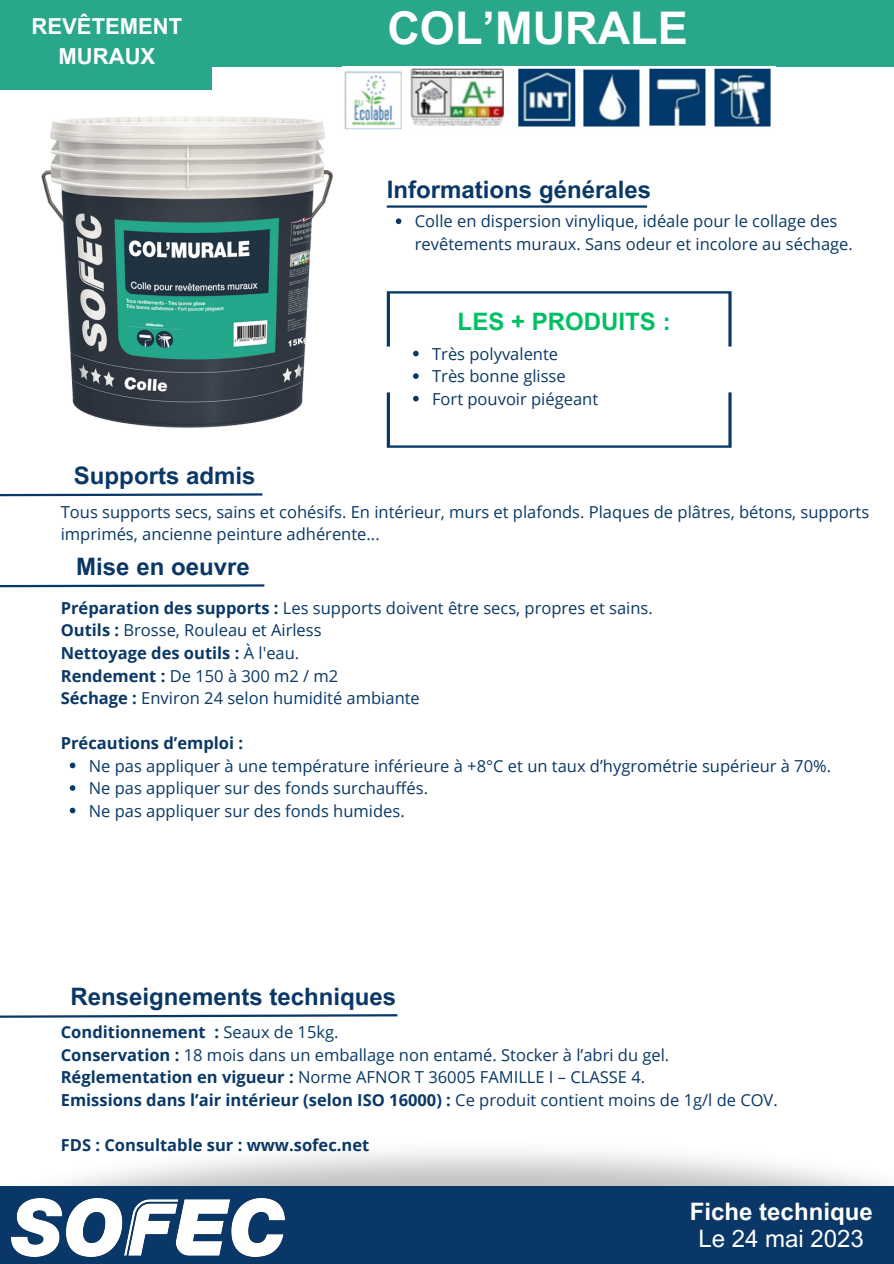
<style>
.page{position:relative;width:894px;height:1264px;background:#fff}
.page>*{position:absolute;margin:0;border:0;box-sizing:border-box;transform-origin:0 0}
.t1{font:700 45px "Arial MT Pro";color:#fff}
.t2{font:700 24px "Arial MT Pro";color:#093868}
.t3{font:700 24px "Arial MT Pro";color:#fff}
.t4{font:700 24px "Arial MT Pro";color:#00bf63}
.t5{font:24px "Arial MT Pro";color:#fff}
.t6{font:700 22.05px/30.3px "Arial MT Pro";color:#fff;text-align:center}
.t7{font:16.5px/22.5px "Open Sans";color:#093868}
.t8{font:700 16.5px "Open Sans";color:#093868}
.s1{font-weight:700}
.s2{font-weight:400}
</style>
<div class="page">
<div style="left:0;top:0;width:211px;height:89px;background:#28a78a"></div>
<div style="left:202px;top:0;width:691px;height:66px;background:#28a78a"></div>
<hr style="left:386px;top:205px;width:261px;height:3px;background:#093868">
<svg style="left:0;top:493px;width:263px;height:4px"></svg>
<svg style="left:0;top:584px;width:265px;height:4px"></svg>
<svg style="left:0;top:1014px;width:398px;height:4px"></svg>
<div style="left:0;top:1186px;width:893px;height:77px;background:#093868"></div>
<img style="left:12px;top:1198px;width:272px;height:57px">
<img style="left:0;top:89px;width:434px;height:339px">
<svg style="left:70px;top:762px;width:5px;height:6px"></svg>
<svg style="left:70px;top:785px;width:5px;height:5px"></svg>
<svg style="left:70px;top:807px;width:5px;height:6px"></svg>
<img style="left:342px;top:68px;width:429px;height:64px">
<svg style="left:395px;top:218px;width:6px;height:6px"></svg>
<svg style="left:386px;top:291px;width:345px;height:65px"></svg>
<svg style="left:413px;top:373px;width:5px;height:6px"></svg>
<svg style="left:386px;top:392px;width:345px;height:56px"></svg>
<p class="t6" style="left:32px;top:14px;width:152px">REVÊTEMENT<br>MURAUX</p>
<p class="t1" style="left:387px;top:11px;width:302px">COL’MURALE</p>
<p class="t2" style="left:386px;top:180px;width:266px">Informations générales</p>
<p class="t7" style="left:415px;top:210px;width:439px">Colle en dispersion vinylique, idéale pour le collage des revêtements muraux. Sans odeur et incolore au séchage.</p>
<p class="t2" style="left:74px;top:467px;width:183px">Supports admis</p>
<p class="t4" style="left:457px;top:312px;width:214px">LES + PRODUITS :</p>
<p class="t7" style="left:432px;top:342px;width:127px">Très polyvalente</p>
<p class="t7" style="left:432px;top:364px;width:135px">Très bonne glisse</p>
<p class="t7" style="left:432px;top:387px;width:167px">Fort pouvoir piégeant</p>
<p class="t7" style="left:61px;top:500px;width:809px">Tous supports secs, sains et cohésifs. En intérieur, murs et plafonds. Plaques de plâtres, bétons, supports imprimés, ancienne peinture adhérente...</p>
<p class="t2" style="left:76px;top:558px;width:175px">Mise en oeuvre</p>
<p class="t7" style="left:61px;top:596px;width:593px"><span class="s1">Préparation des supports :</span> Les supports doivent être secs, propres et sains.</p>
<p class="t7" style="left:61px;top:619px;width:262px"><span class="s1">Outils :</span> Brosse, Rouleau et Airless</p>
<p class="t8" style="left:61px;top:641px;width:240px">Nettoyage des outils : <span class="s2">À l'eau.</span></p>
<p class="t7" style="left:61px;top:664px;width:279px"><span class="s1">Rendement :</span> De 150 à 300 m2 / m2</p>
<p class="t7" style="left:61px;top:686px;width:360px"><span class="s1">Séchage :</span> Environ 24 selon humidité ambiante</p>
<p class="t8" style="left:61px;top:731px;width:184px">Précautions d’emploi :</p>
<p class="t7" style="left:89px;top:754px;width:743px">Ne pas appliquer à une température inférieure à +8°C et un taux d’hygrométrie supérieur à 70%.</p>
<p class="t7" style="left:89px;top:776px;width:340px">Ne pas appliquer sur des fonds surchauffés.</p>
<p class="t7" style="left:89px;top:799px;width:317px">Ne pas appliquer sur des fonds humides.</p>
<p class="t2" style="left:70px;top:987px;width:327px">Renseignements techniques</p>
<p class="t8" style="left:61px;top:1020px;width:279px">Conditionnement : <span class="s2">Seaux de 15kg.</span></p>
<p class="t7" style="left:61px;top:1043px;width:610px"><span class="s1">Conservation :</span> 18 mois dans un emballage non entamé. Stocker à l’abri du gel.</p>
<p class="t7" style="left:61px;top:1065px;width:586px"><span class="s1">Réglementation en vigueur :</span> Norme AFNOR T 36005 FAMILLE I – CLASSE 4.</p>
<p class="t8" style="left:61px;top:1088px;width:718px">Emissions dans l’air intérieur (selon ISO 16000) : <span class="s2">Ce produit contient moins de 1g/l de COV.</span></p>
<p class="t8" style="left:61px;top:1133px;width:310px">FDS : Consultable sur : www.sofec.net</p>
<p class="t3" style="left:689px;top:1202px;width:184px">Fiche technique</p>
<p class="t5" style="left:698px;top:1229px;width:167px">Le 24 mai 2023</p>
</div>
